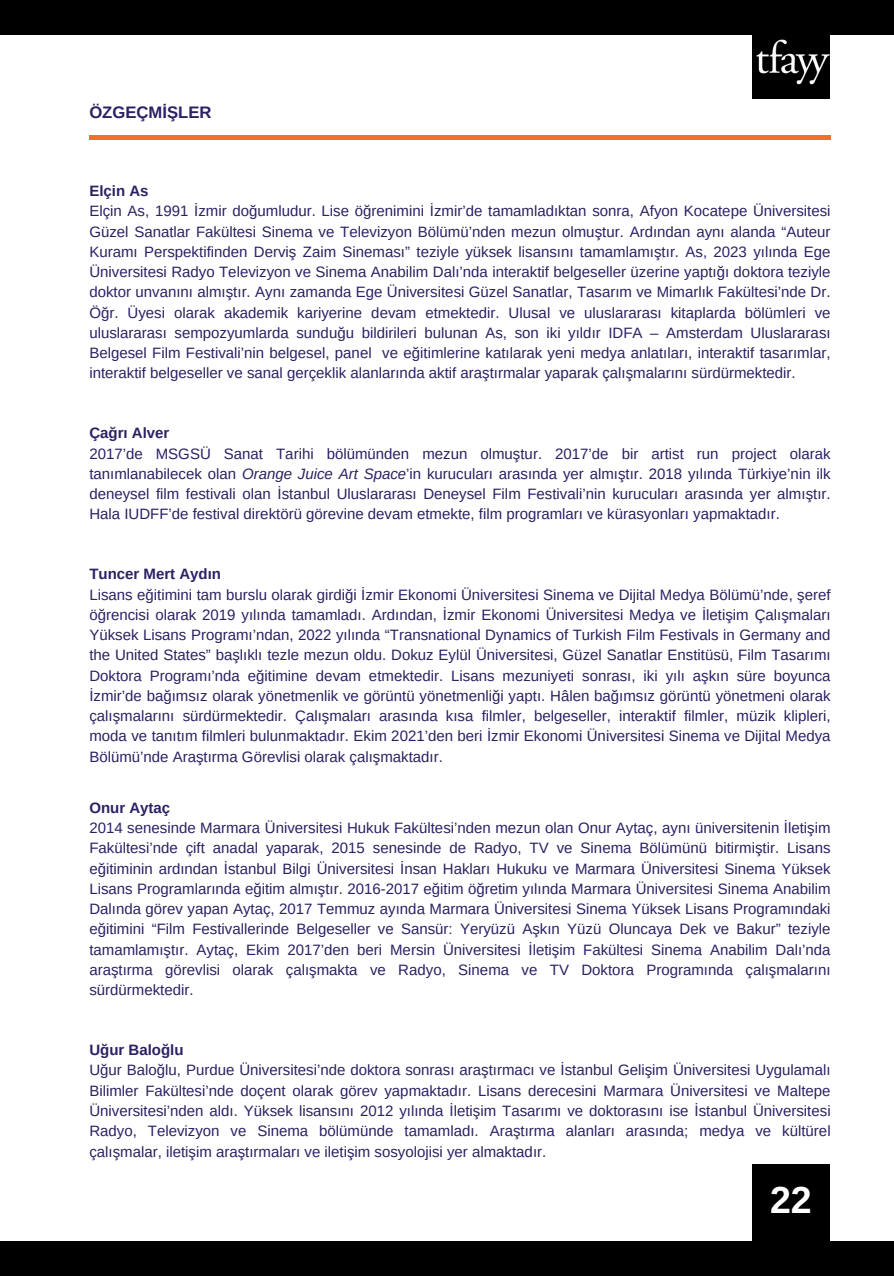
<style>
.page{position:relative;width:894px;height:1276px;background:#fff}
.page>*{position:absolute;margin:0;border:0;box-sizing:border-box;transform-origin:0 0}
.t1{font:700 37.5px "Arimo";color:#fff}
.t2{font:700 16.65px "Arimo";color:#2b2163}
.t3{font:15px/20.2px "Arimo";color:#2b2163;text-align:justify}
.t4{font:700 15px "Arimo";color:#2b2163}
.s1{font-style:italic}
</style>
<div class="page">
<div style="left:89px;top:135px;width:741px;height:5px;background:#f27127"></div>
<div style="left:0;top:0;width:893px;height:34px;background:#000"></div>
<div style="left:0;top:1241px;width:893px;height:35px;background:#000"></div>
<img style="left:751px;top:34px;width:78px;height:65px">
<div style="left:751px;top:1164px;width:78px;height:77px;background:#000"></div>
<p class="t2" style="left:89px;top:103px;width:124px">ÖZGEÇMİŞLER</p>
<p class="t4" style="left:89px;top:182px;width:61px">Elçin As</p>
<p class="t3" style="left:89px;top:201px;width:742px">Elçin As, 1991 İzmir doğumludur. Lise öğrenimini İzmir’de tamamladıktan sonra, Afyon Kocatepe Üniversitesi Güzel Sanatlar Fakültesi Sinema ve Televizyon Bölümü’nden mezun olmuştur. Ardından aynı alanda “Auteur Kuramı Perspektifinden Derviş Zaim Sineması” teziyle yüksek lisansını tamamlamıştır. As, 2023 yılında Ege Üniversitesi Radyo Televizyon ve Sinema Anabilim Dalı’nda interaktif belgeseller üzerine yaptığı doktora teziyle doktor unvanını almıştır. Aynı zamanda Ege Üniversitesi Güzel Sanatlar, Tasarım ve Mimarlık Fakültesi’nde Dr.<br>Öğr. Üyesi olarak akademik kariyerine devam etmektedir. Ulusal ve uluslararası kitaplarda bölümleri ve uluslararası sempozyumlarda sunduğu bildirileri bulunan As, son iki yıldır IDFA – Amsterdam Uluslararası Belgesel Film Festivali’nin belgesel, panel ve eğitimlerine katılarak yeni medya anlatıları, interaktif tasarımlar, interaktif belgeseller ve sanal gerçeklik alanlarında aktif araştırmalar yaparak çalışmalarını sürdürmektedir.</p>
<p class="t4" style="left:89px;top:425px;width:81px">Çağrı Alver</p>
<p class="t3" style="left:89px;top:443px;width:742px">2017’de MSGSÜ Sanat Tarihi bölümünden mezun olmuştur. 2017’de bir artist run project olarak tanımlanabilecek olan <span class="s1">Orange Juice Art Space</span>’in kurucuları arasında yer almıştır. 2018 yılında Türkiye’nin ilk deneysel film festivali olan İstanbul Uluslararası Deneysel Film Festivali’nin kurucuları arasında yer almıştır.<br>Hala IUDFF’de festival direktörü görevine devam etmekte, film programları ve kürasyonları yapmaktadır.</p>
<p class="t4" style="left:89px;top:566px;width:133px">Tuncer Mert Aydın</p>
<p class="t3" style="left:89px;top:584px;width:742px">Lisans eğitimini tam burslu olarak girdiği İzmir Ekonomi Üniversitesi Sinema ve Dijital Medya Bölümü’nde, şeref öğrencisi olarak 2019 yılında tamamladı. Ardından, İzmir Ekonomi Üniversitesi Medya ve İletişim Çalışmaları Yüksek Lisans Programı’ndan, 2022 yılında “Transnational Dynamics of Turkish Film Festivals in Germany and the United States” başlıklı tezle mezun oldu. Dokuz Eylül Üniversitesi, Güzel Sanatlar Enstitüsü, Film Tasarımı Doktora Programı’nda eğitimine devam etmektedir. Lisans mezuniyeti sonrası, iki yılı aşkın süre boyunca İzmir’de bağımsız olarak yönetmenlik ve görüntü yönetmenliği yaptı. Hâlen bağımsız görüntü yönetmeni olarak çalışmalarını sürdürmektedir. Çalışmaları arasında kısa filmler, belgeseller, interaktif filmler, müzik klipleri, moda ve tanıtım filmleri bulunmaktadır. Ekim 2021’den beri İzmir Ekonomi Üniversitesi Sinema ve Dijital Medya Bölümü’nde Araştırma Görevlisi olarak çalışmaktadır.</p>
<p class="t4" style="left:89px;top:799px;width:82px">Onur Aytaç</p>
<p class="t3" style="left:89px;top:818px;width:742px">2014 senesinde Marmara Üniversitesi Hukuk Fakültesi’nden mezun olan Onur Aytaç, aynı üniversitenin İletişim Fakültesi’nde çift anadal yaparak, 2015 senesinde de Radyo, TV ve Sinema Bölümünü bitirmiştir. Lisans eğitiminin ardından İstanbul Bilgi Üniversitesi İnsan Hakları Hukuku ve Marmara Üniversitesi Sinema Yüksek Lisans Programlarında eğitim almıştır. 2016-2017 eğitim öğretim yılında Marmara Üniversitesi Sinema Anabilim Dalında görev yapan Aytaç, 2017 Temmuz ayında Marmara Üniversitesi Sinema Yüksek Lisans Programındaki eğitimini “Film Festivallerinde Belgeseller ve Sansür: Yeryüzü Aşkın Yüzü Oluncaya Dek ve Bakur” teziyle tamamlamıştır. Aytaç, Ekim 2017’den beri Mersin Üniversitesi İletişim Fakültesi Sinema Anabilim Dalı’nda araştırma görevlisi olarak çalışmakta ve Radyo, Sinema ve TV Doktora Programında çalışmalarını sürdürmektedir.</p>
<p class="t4" style="left:89px;top:1041px;width:96px">Uğur Baloğlu</p>
<p class="t3" style="left:89px;top:1060px;width:742px">Uğur Baloğlu, Purdue Üniversitesi’nde doktora sonrası araştırmacı ve İstanbul Gelişim Üniversitesi Uygulamalı Bilimler Fakültesi’nde doçent olarak görev yapmaktadır. Lisans derecesini Marmara Üniversitesi ve Maltepe Üniversitesi’nden aldı. Yüksek lisansını 2012 yılında İletişim Tasarımı ve doktorasını ise İstanbul Üniversitesi Radyo, Televizyon ve Sinema bölümünde tamamladı. Araştırma alanları arasında; medya ve kültürel çalışmalar, iletişim araştırmaları ve iletişim sosyolojisi yer almaktadır.</p>
<h1 class="t1" style="left:769px;top:1179px;width:43px">22</h1>
</div>
